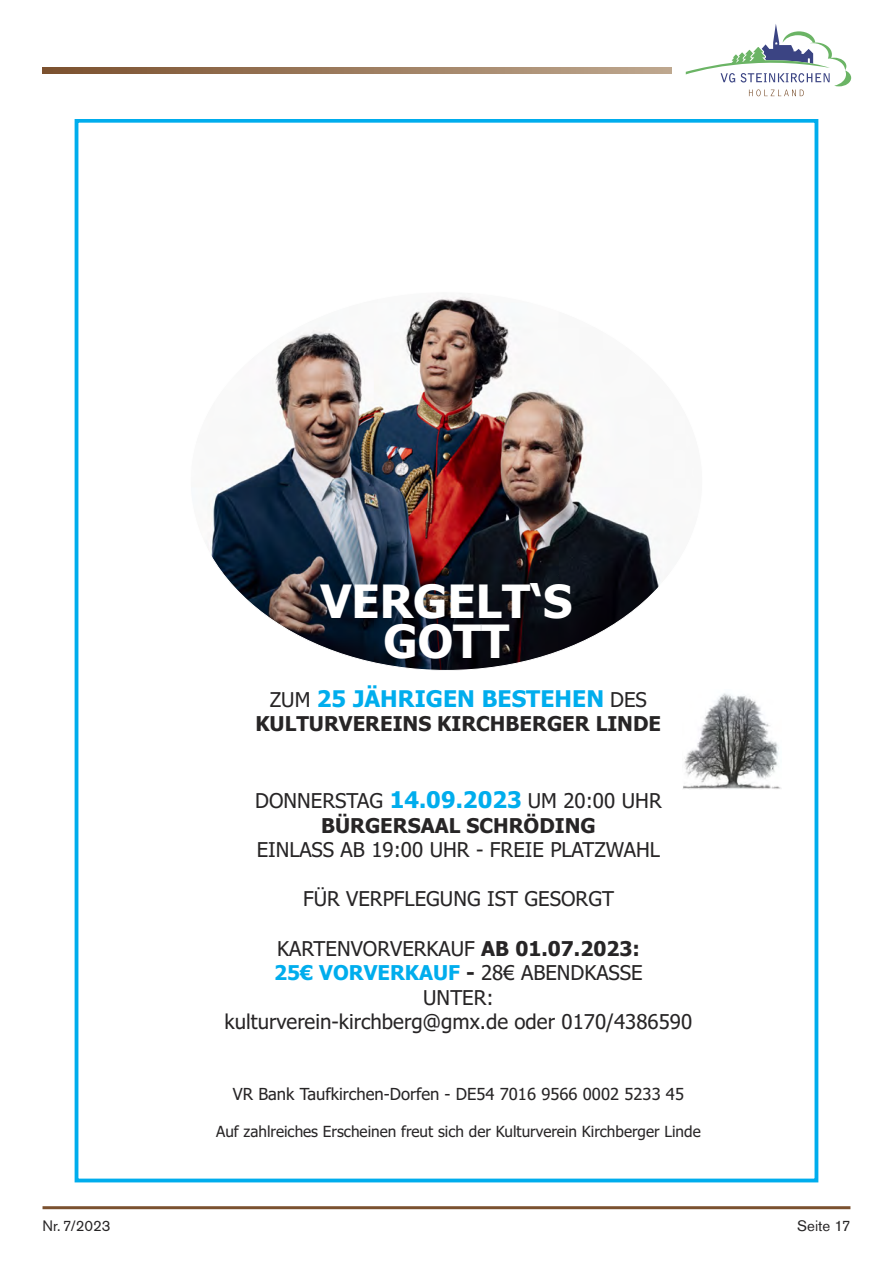
<style>
.page{position:relative;width:893px;height:1263px;background:#fff}
.page>*{position:absolute;margin:0;border:0;box-sizing:border-box;transform-origin:0 0}
.t1{font:700 46.05px/39.6px "Tahoma";color:#fff;text-align:center}
.t2{font:700 23.1px "Tahoma";color:#00aded}
.t3{font:20.4px/24.6px "Tahoma";color:#272526;text-align:center}
.t4{font:700 20.4px "Tahoma";color:#272526}
.t5{font:16.65px "Tahoma";color:#272526}
.t6{font:15.3px "Tahoma";color:#272526}
.t7{font:15px "Akzidenz Grotesk BQ";color:#272526}
.s1{font-weight:400;font-size:20.4px;color:#272526}
.s2{font-weight:700;font-size:23.1px;color:#00aded}
.s3{font-weight:700}
.s4{font-weight:700;color:#00aded}
</style>
<div class="page">
<svg style="left:686px;top:24px;width:165px;height:72px"></svg>
<hr style="left:43px;top:1206px;width:807px;height:3px;background:#7b512f">
<svg style="left:43px;top:67px;width:629px;height:6px"></svg>
<img style="left:190px;top:292px;width:513px;height:378px;border-radius:50%">
<img style="left:683px;top:693px;width:98px;height:96px">
<div style="left:75px;top:119px;width:743px;height:1063px;border:4px solid #00aded"></div>
<h1 class="t1" style="left:320px;top:583px;width:253px">VERGELT‘S<br>GOTT</h1>
<p class="t2" style="left:270px;top:682px;width:379px"><span class="s1">ZUM</span> 25 JÄHRIGEN BESTEHEN <span class="s1">DES</span></p>
<p class="t4" style="left:255px;top:710px;width:407px">KULTURVEREINS KIRCHBERGER LINDE</p>
<p class="t3" style="left:255px;top:789px;width:408px">DONNERSTAG <span class="s2">14.09.2023</span> UM 20:00 UHR<br><span class="s3">BÜRGERSAAL SCHRÖDING</span></p>
<p class="t3" style="left:257px;top:839px;width:405px">EINLASS AB 19:00 UHR - FREIE PLATZWAHL</p>
<p class="t3" style="left:303px;top:888px;width:312px">FÜR VERPFLEGUNG IST GESORGT</p>
<p class="t3" style="left:225px;top:937px;width:469px">KARTENVORVERKAUF <span class="s3">AB 01.07.2023:<br></span><span class="s4">25€ VORVERKAUF</span> <span class="s3">-</span> 28€ ABENDKASSE<br>UNTER:<br>kulturverein-kirchberg@gmx.de oder 0170/4386590</p>
<p class="t5" style="left:233px;top:1083px;width:453px">VR Bank Taufkirchen-Dorfen - DE54 7016 9566 0002 5233 45</p>
<p class="t6" style="left:216px;top:1121px;width:486px">Auf zahlreiches Erscheinen freut sich der Kulturverein Kirchberger Linde</p>
<p class="t7" style="left:43px;top:1217px;width:70px">Nr. 7/2023</p>
<p class="t7" style="left:797px;top:1217px;width:55px">Seite 17</p>
</div>
